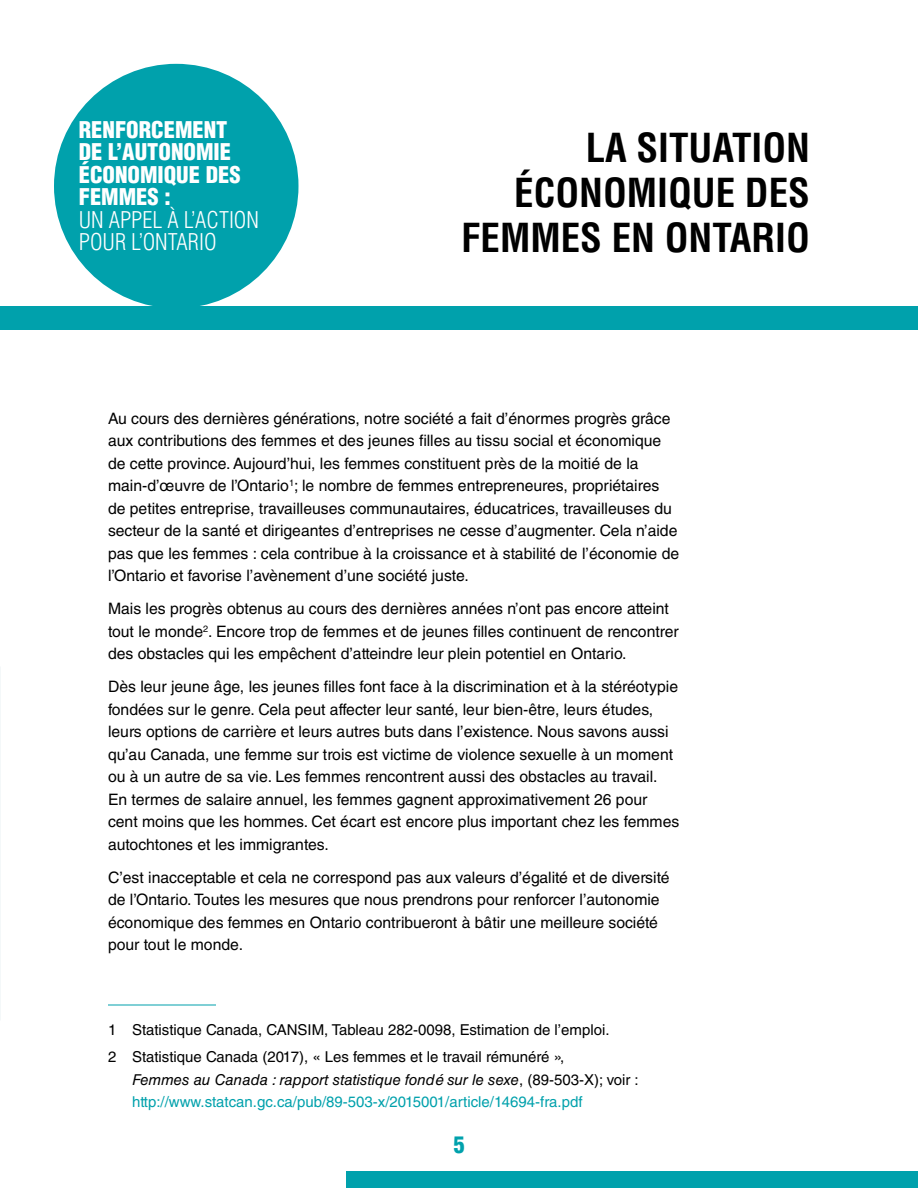
<style>
.page{position:relative;width:918px;height:1188px;background:#fff}
.page>*{position:absolute;margin:0;border:0;box-sizing:border-box;transform-origin:0 0}
.t1{font:700 condensed 39px/45px "Helvetica LT Std";color:#000;text-align:right}
.t2{font:900 condensed 22.5px/22.5px "Helvetica LT Std";color:#fff}
.t3{font:300 condensed 22.5px/22.5px "Helvetica LT Std";color:#fff}
.t4{font:900 condensed 22.5px "Helvetica LT Std";color:#00a1ac}
.t5{font:15.75px/22.5px "Helvetica LT Std";color:#000}
.footnote{font:15px/22.5px "Helvetica LT Std";color:#000}
.s1{font-style:italic}
.s2{color:#00a1ac}
</style>
<div class="page">
<div style="left:0;top:306px;width:918px;height:24px;background:#00a1ac"></div>
<div style="left:346px;top:1172px;width:572px;height:16px;background:#00a1ac"></div>
<div style="left:54px;top:64px;width:244px;height:244px;background:#00a1ac;border-radius:50%"></div>
<hr style="left:108px;top:1005px;width:108px;height:1px;background:#00a1ac">
<h2 class="t2" style="left:79px;top:118px;width:163px">RENFORCEMENT<br>DE L’AUTONOMIE<br>ÉCONOMIQUE DES<br>FEMMES :</h2>
<h2 class="t3" style="left:79px;top:208px;width:182px">UN APPEL À L’ACTION<br>POUR L’ONTARIO</h2>
<h1 class="t1" style="left:461px;top:125px;width:350px">LA SITUATION<br>ÉCONOMIQUE DES<br>FEMMES EN ONTARIO</h1>
<p class="t5" style="left:108px;top:407px;width:573px">Au cours des dernières générations, notre société a fait d’énormes progrès grâce aux contributions des femmes et des jeunes filles au tissu social et économique de cette province. Aujourd’hui, les femmes constituent près de la moitié de la main-d’œuvre de l’Ontario<sup>1</sup>; le nombre de femmes entrepreneures, propriétaires de petites entreprise, travailleuses communautaires, éducatrices, travailleuses du secteur de la santé et dirigeantes d’entreprises ne cesse d’augmenter. Cela n’aide pas que les femmes : cela contribue à la croissance et à stabilité de l’économie de l’Ontario et favorise l’avènement d’une société juste.</p>
<p class="t5" style="left:108px;top:597px;width:572px">Mais les progrès obtenus au cours des dernières années n’ont pas encore atteint tout le monde<sup>2</sup>. Encore trop de femmes et de jeunes filles continuent de rencontrer des obstacles qui les empêchent d’atteindre leur plein potentiel en Ontario.</p>
<p class="t5" style="left:108px;top:675px;width:573px">Dès leur jeune âge, les jeunes filles font face à la discrimination et à la stéréotypie fondées sur le genre. Cela peut affecter leur santé, leur bien-être, leurs études, leurs options de carrière et leurs autres buts dans l’existence. Nous savons aussi qu’au Canada, une femme sur trois est victime de violence sexuelle à un moment ou à un autre de sa vie. Les femmes rencontrent aussi des obstacles au travail.<br>En termes de salaire annuel, les femmes gagnent approximativement 26 pour cent moins que les hommes. Cet écart est encore plus important chez les femmes autochtones et les immigrantes.</p>
<p class="t5" style="left:108px;top:866px;width:563px">C’est inacceptable et cela ne correspond pas aux valeurs d’égalité et de diversité de l’Ontario. Toutes les mesures que nous prendrons pour renforcer l’autonomie économique des femmes en Ontario contribueront à bâtir une meilleure société pour tout le monde.</p>
<p class="footnote" style="left:108px;top:1018px;width:503px">1 Statistique Canada, CANSIM, Tableau 282-0098, Estimation de l’emploi.</p>
<p class="footnote" style="left:132px;top:1045px;width:508px;text-indent:-24px">2 Statistique Canada (2017), « Les femmes et le travail rémunéré »,<br><span class="s1">Femmes au Canada : rapport statistique fondé sur le sexe</span>, (89-503-X); voir : <span class="s2">http://www.statcan.gc.ca/pub/89-503-x/2015001/article/14694-fra.pdf</span></p>
<h2 class="t4" style="left:453px;top:1130px;width:13px">5</h2>
</div>
